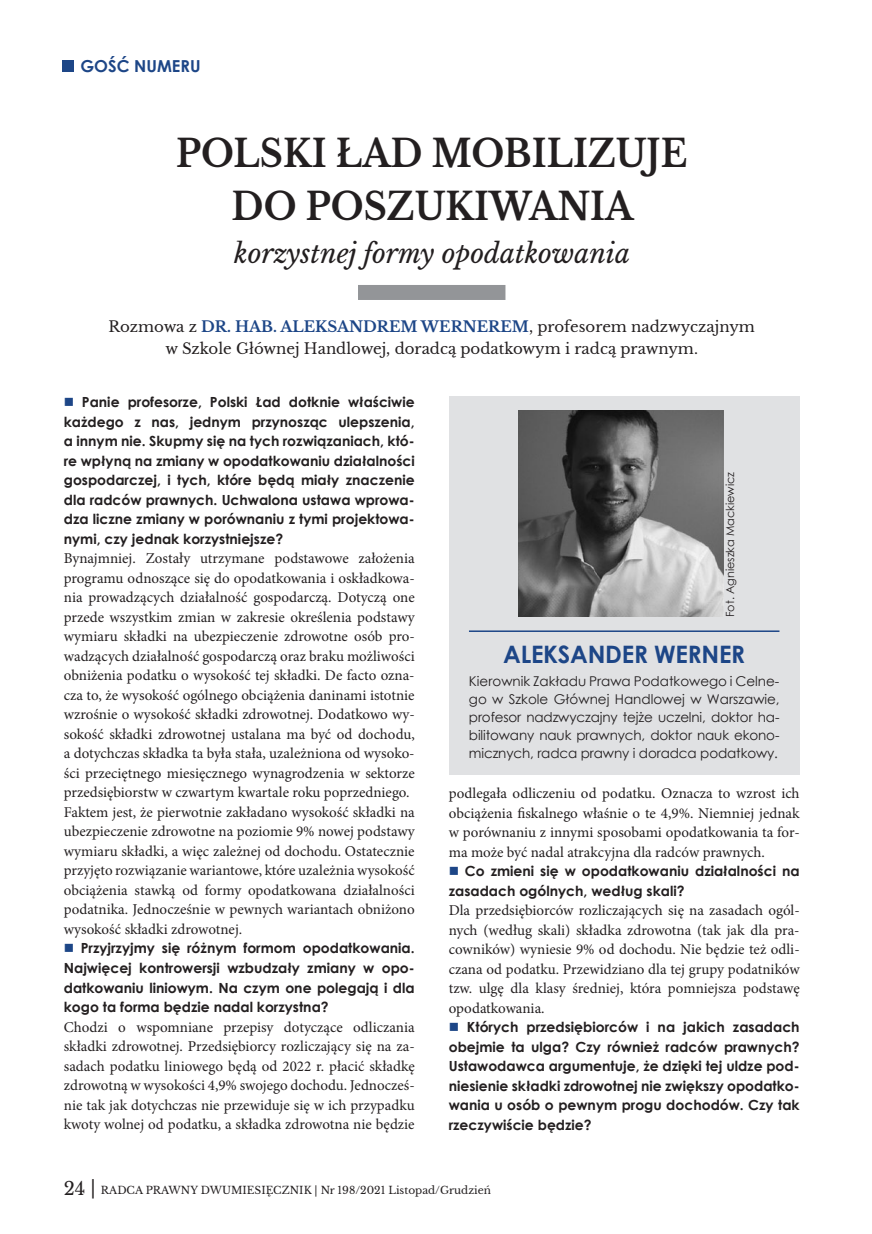
<style>
.page{position:relative;width:872px;height:1234px;background:#fff}
.page>*{position:absolute;margin:0;border:0;box-sizing:border-box;transform-origin:0 0}
.t1{font:700 37.5px "Libre Baskerville";color:#231f20;scale:.93 1}
.t2{font:italic 26.4px "Libre Baskerville";color:#231f20}
.t3{font:700 24px "Century Gothic";color:#1d4687}
.t4{font:700 16.5px "Century Gothic";color:#1d4687}
.t5{font:15px/19.5px "Minion Pro";color:#231f20;text-align:justify}
.t6{font:15px/22.5px "Libre Baskerville";color:#231f20;text-align:center}
.t7{font:700 13.95px/19.5px "Century Gothic";color:#231f20;text-align:justify}
.t8{font:13.5px/18px "Century Gothic";letter-spacing:-.01em;color:#231f20;text-align:justify}
.t9{font:11.25px "Century Gothic";color:#231f20}
.t10{font:10.5px "Libre Baskerville";color:#231f20}
.s1{font-weight:700;color:#1d4687}
.s2{color:#1d4687}
.s3{font-size:18px}
</style>
<div class="page">
<div style="left:62px;top:60px;width:12px;height:12px;background:#1d4687"></div>
<div style="left:358px;top:285px;width:147px;height:15px;background:#939598"></div>
<div style="left:449px;top:396px;width:350px;height:378px;background:#e0e1e3"></div>
<hr style="left:469px;top:630px;width:310px;height:2px;background:#1d4687">
<img style="left:518px;top:410px;width:205px;height:207px">
<p class="t4" style="left:80px;top:54px;width:122px">GOŚĆ NUMERU</p>
<h1 class="t1" style="left:176px;top:130px;width:408px">POLSKI ŁAD MOBILIZU</h1>
<h1 class="t1" style="left:646px;top:130px;width:45px">JE</h1>
<h1 class="t1" style="left:232px;top:183px;width:195px">DO POSZUKI</h1>
<h1 class="t1" style="left:489px;top:183px;width:73px">WANIA</h1>
<h2 class="t2" style="left:234px;top:237px;width:397px">korzystnej formy opodatkowania</h2>
<p class="t6" style="left:109px;top:315px;width:648px">Rozmowa z <span class="s1">DR. HAB. ALEKSANDREM WERNEREM</span>, profesorem nadzwyczajnym w Szkole Głównej Handlowej, doradcą podatkowym i radcą prawnym.</p>
<p class="t7" style="left:64px;top:391px;width:352px"><span class="s2">■</span> Panie profesorze, Polski Ład dotknie właściwie każdego z nas, jednym przynosząc ulepszenia, a innym nie. Skupmy się na tych rozwiązaniach, któ&shy;re wpłyną na zmiany w opodatkowaniu działalności gospodarczej, i tych, które będą miały znaczenie dla radców prawnych. Uchwalona ustawa wprowa&shy;dza liczne zmiany w porównaniu z tymi projektowa&shy;nymi, czy jednak korzystniejsze?</p>
<p class="t5" style="left:64px;top:548px;width:352px;text-align:left">Bynajmniej. Zostały utrzymane podstawowe założenia programu odnoszące się do opodatkowania i oskładkowa&shy;nia prowadzących działalność gospodarczą. Dotyczą one przede wszystkim zmian w zakresie określenia podstawy wymiaru składki na ubezpieczenie zdrowotne osób pro&shy;wadzących działalność gospodarczą oraz braku możliwości obniżenia podatku o wysokość tej składki. De facto ozna&shy;cza to, że wysokość ogólnego obciążenia daninami istotnie wzrośnie o wysokość składki zdrowotnej. Dodatkowo wy&shy;sokość składki zdrowotnej ustalana ma być od dochodu, a dotychczas składka ta była stała, uzależniona od wysoko&shy;ści przeciętnego miesięcznego wynagrodzenia w sektorze przedsiębiorstw w czwartym kwartale roku poprzedniego.<br>Faktem jest, że pierwotnie zakładano wysokość składki na ubezpieczenie zdrowotne na poziomie 9% nowej podstawy wymiaru składki, a więc zależnej od dochodu. Ostatecznie przyjęto rozwiązanie wariantowe, które uzależnia wysokość obciążenia stawką od formy opodatkowana działalności podatnika. Jednocześnie w pewnych wariantach obniżono wysokość składki zdrowotnej.</p>
<p class="t7" style="left:64px;top:937px;width:352px"><span class="s2">■</span> Przyjrzyjmy się różnym formom opodatkowania.<br>Najwięcej kontrowersji wzbudzały zmiany w opo&shy;datkowaniu liniowym. Na czym one polegają i dla kogo ta forma będzie nadal korzystna?</p>
<p class="t5" style="left:64px;top:1016px;width:352px">Chodzi o wspomniane przepisy dotyczące odliczania składki zdrowotnej. Przedsiębiorcy rozliczający się na za&shy;sadach podatku liniowego będą od 2022 r. płacić składkę zdrowotną w wysokości 4,9% swojego dochodu. Jednocześ&shy;nie tak jak dotychczas nie przewiduje się w ich przypadku kwoty wolnej od podatku, a składka zdrowotna nie będzie</p>
<p class="t9" style="left:722px;top:617px;width:146px;rotate:-90deg">Fot. Agnieszka Mackiewicz</p>
<h3 class="t3" style="left:503px;top:636px;width:33px">Aleksander</h3>
<h3 class="t3" style="left:654px;top:636px;width:36px">Werner</h3>
<p class="t8" style="left:469px;top:671px;width:312px">Kierownik Zakładu Prawa Podatkowego i Celne&shy;go w Szkole Głównej Handlowej w Warszawie, profesor nadzwyczajny tejże uczelni, doktor ha&shy;bilitowany nauk prawnych, doktor nauk ekono&shy;micznych, radca prawny i doradca podatkowy.</p>
<p class="t5" style="left:449px;top:783px;width:352px">podlegała odliczeniu od podatku. Oznacza to wzrost ich obciążenia fiskalnego właśnie o te 4,9%. Niemniej jednak w porównaniu z innymi sposobami opodatkowania ta for&shy;ma może być nadal atrakcyjna dla radców prawnych.</p>
<p class="t7" style="left:449px;top:860px;width:352px"><span class="s2">■</span> Co zmieni się w opodatkowaniu działalności na zasadach ogólnych, według skali?</p>
<p class="t5" style="left:449px;top:900px;width:352px">Dla przedsiębiorców rozliczających się na zasadach ogól&shy;nych (według skali) składka zdrowotna (tak jak dla pra&shy;cowników) wyniesie 9% od dochodu. Nie będzie też odli&shy;czana od podatku. Przewidziano dla tej grupy podatników tzw. ulgę dla klasy średniej, która pomniejsza podstawę opodatkowania.</p>
<p class="t7" style="left:449px;top:1016px;width:352px"><span class="s2">■</span> Których przedsiębiorców i na jakich zasadach obejmie ta ulga? Czy również radców prawnych?<br>Ustawodawca argumentuje, że dzięki tej uldze pod&shy;niesienie składki zdrowotnej nie zwiększy opodatko&shy;wania u osób o pewnym progu dochodów. Czy tak rzeczywiście będzie?</p>
<p class="t10" style="left:64px;top:1183px;width:429px"><span class="s3">24 |</span> Radca Prawny Dwumiesięcznik | Nr 198/2021 Listopad/Grudzień</p>
</div>
